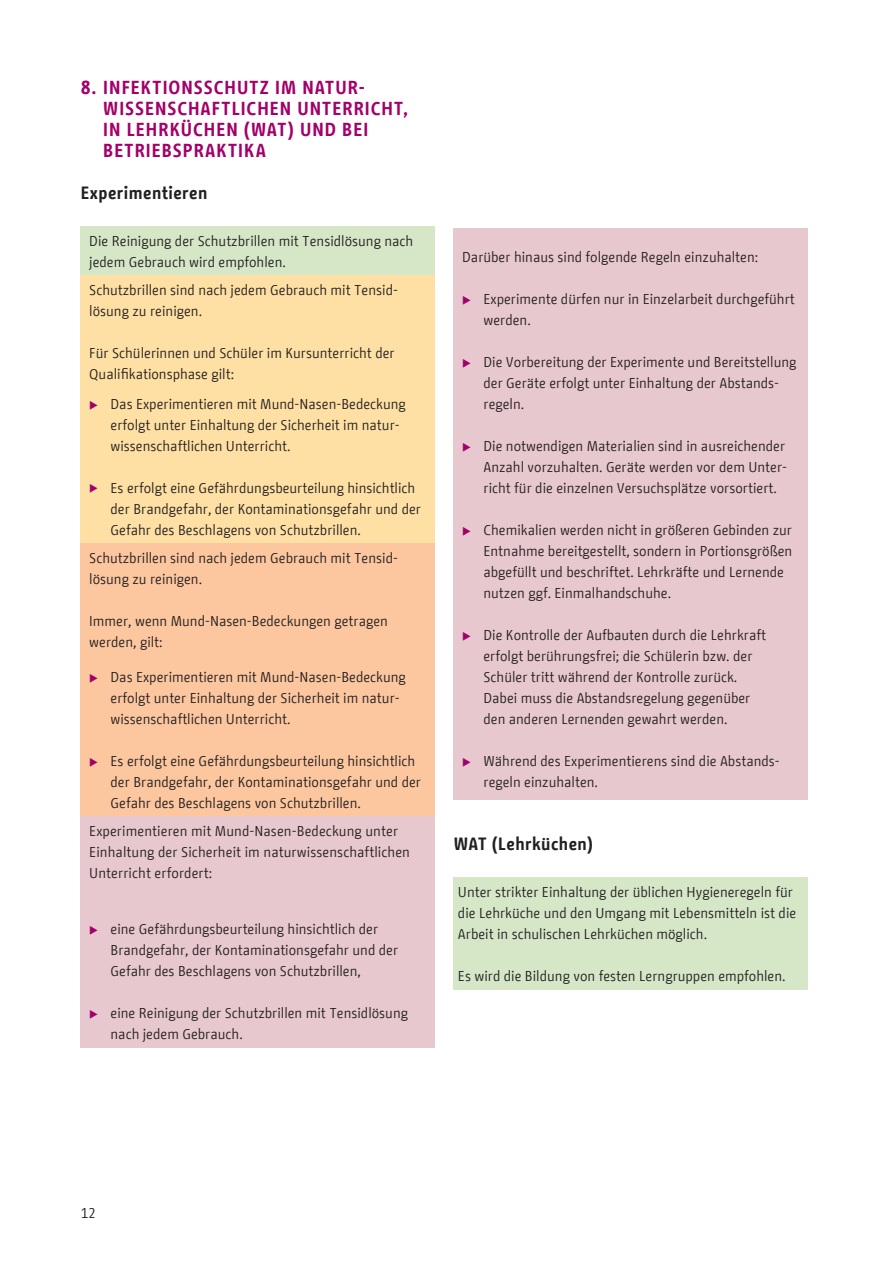
<style>
.page{position:relative;width:893px;height:1263px;background:#fff}
.page>*{position:absolute;margin:0;border:0;box-sizing:border-box;transform-origin:0 0}
.t1{font:700 18.75px/21px "BMF Change";letter-spacing:.05em;color:#a20169}
.t2{font:700 17.7px "BMF Change";letter-spacing:.025em;color:#231f20}
.t3{font:14.25px/21px "BMF Change";color:#231f20}
</style>
<div class="page">
<div style="left:454px;top:228px;width:354px;height:572px;background:#e8c8cf"></div>
<div style="left:454px;top:877px;width:354px;height:112px;background:#d6e7c8"></div>
<div style="left:81px;top:226px;width:354px;height:49px;background:#d6e7c8"></div>
<div style="left:81px;top:275px;width:354px;height:113px;background:#ffe0a4"></div>
<div style="left:81px;top:388px;width:354px;height:155px;background:#ffe0a4"></div>
<div style="left:81px;top:543px;width:354px;height:273px;background:#fcc79f"></div>
<div style="left:81px;top:816px;width:354px;height:231px;background:#e8c8cf"></div>
<h1 class="t1" style="left:103px;top:77px;width:306px;text-indent:-22px">8. INFEKTIONSSCHUTZ IM NATUR-<br>WISSENSCHAFTLICHEN UNTERRICHT,<br>IN LEHRKÜCHEN (WAT) UND BEI<br>BETRIEBSPRAKTIKA</h1>
<p class="t2" style="left:81px;top:180px;width:128px">Experimentieren</p>
<p class="t3" style="left:89px;top:230px;width:326px">Die Reinigung der Schutzbrillen mit Tensidlösung nach jedem Gebrauch wird empfohlen.</p>
<p class="t3" style="left:89px;top:280px;width:309px">Schutzbrillen sind nach jedem Gebrauch mit Tensid&shy;lösung zu reinigen.</p>
<p class="t3" style="left:89px;top:343px;width:307px">Für Schülerinnen und Schüler im Kursunterricht der<br>Qualifikationsphase gilt:</p>
<p class="t3" style="left:111px;top:394px;width:297px">Das Experimentieren mit Mund-Nasen-Bedeckung erfolgt unter Einhaltung der Sicherheit im natur&shy;wissenschaftlichen Unterricht.</p>
<p class="t3" style="left:111px;top:478px;width:312px">Es erfolgt eine Gefährdungsbeurteilung hinsichtlich der Brandgefahr, der Kontaminationsgefahr und der<br>Gefahr des Beschlagens von Schutzbrillen.</p>
<p class="t3" style="left:89px;top:548px;width:309px">Schutzbrillen sind nach jedem Gebrauch mit Tensid&shy;lösung zu reinigen.</p>
<p class="t3" style="left:89px;top:611px;width:300px">Immer, wenn Mund-Nasen-Bedeckungen getragen werden, gilt:</p>
<p class="t3" style="left:111px;top:667px;width:297px">Das Experimentieren mit Mund-Nasen-Bedeckung erfolgt unter Einhaltung der Sicherheit im natur&shy;wissenschaftlichen Unterricht.</p>
<p class="t3" style="left:111px;top:751px;width:312px">Es erfolgt eine Gefährdungsbeurteilung hinsichtlich der Brandgefahr, der Kontaminationsgefahr und der<br>Gefahr des Beschlagens von Schutzbrillen.</p>
<p class="t3" style="left:89px;top:821px;width:322px">Experimentieren mit Mund-Nasen-Bedeckung unter<br>Einhaltung der Sicherheit im naturwissenschaftlichen<br>Unterricht erfordert:</p>
<p class="t3" style="left:111px;top:919px;width:289px">eine Gefährdungsbeurteilung hinsichtlich der<br>Brandgefahr, der Kontaminationsgefahr und der<br>Gefahr des Beschlagens von Schutzbrillen,</p>
<p class="t3" style="left:111px;top:1003px;width:299px">eine Reinigung der Schutzbrillen mit Tensidlösung nach jedem Gebrauch.</p>
<p class="t3" style="left:462px;top:247px;width:298px">Darüber hinaus sind folgende Regeln einzuhalten:</p>
<p class="t3" style="left:483px;top:289px;width:313px">Experimente dürfen nur in Einzelarbeit durchgeführt werden.</p>
<p class="t3" style="left:483px;top:352px;width:315px">Die Vorbereitung der Experimente und Bereitstellung der Geräte erfolgt unter Einhaltung der Abstands&shy;regeln.</p>
<p class="t3" style="left:483px;top:436px;width:305px">Die notwendigen Materialien sind in ausreichender<br>Anzahl vorzuhalten. Geräte werden vor dem Unter&shy;richt für die einzelnen Versuchsplätze vorsortiert.</p>
<p class="t3" style="left:483px;top:520px;width:310px">Chemikalien werden nicht in größeren Gebinden zur Entnahme bereitgestellt, sondern in Portionsgrößen abgefüllt und beschriftet. Lehrkräfte und Lernende nutzen ggf. Einmalhandschuhe.</p>
<p class="t3" style="left:483px;top:625px;width:284px">Die Kontrolle der Aufbauten durch die Lehrkraft erfolgt berührungsfrei; die Schülerin bzw. der Schüler tritt während der Kontrolle zurück.<br>Dabei muss die Abstandsregelung gegenüber den anderen Lernenden gewahrt werden.</p>
<p class="t3" style="left:483px;top:751px;width:298px">Während des Experimentierens sind die Abstands&shy;regeln einzuhalten.</p>
<p class="t2" style="left:454px;top:831px;width:141px">WAT (Lehrküchen)</p>
<p class="t3" style="left:458px;top:881px;width:340px">Unter strikter Einhaltung der üblichen Hygieneregeln für die Lehrküche und den Umgang mit Lebensmitteln ist die<br>Arbeit in schulischen Lehrküchen möglich.</p>
<p class="t3" style="left:458px;top:965px;width:329px">Es wird die Bildung von festen Lerngruppen empfohlen.</p>
<p class="t3" style="left:81px;top:1202px;width:16px">12</p>
</div>
